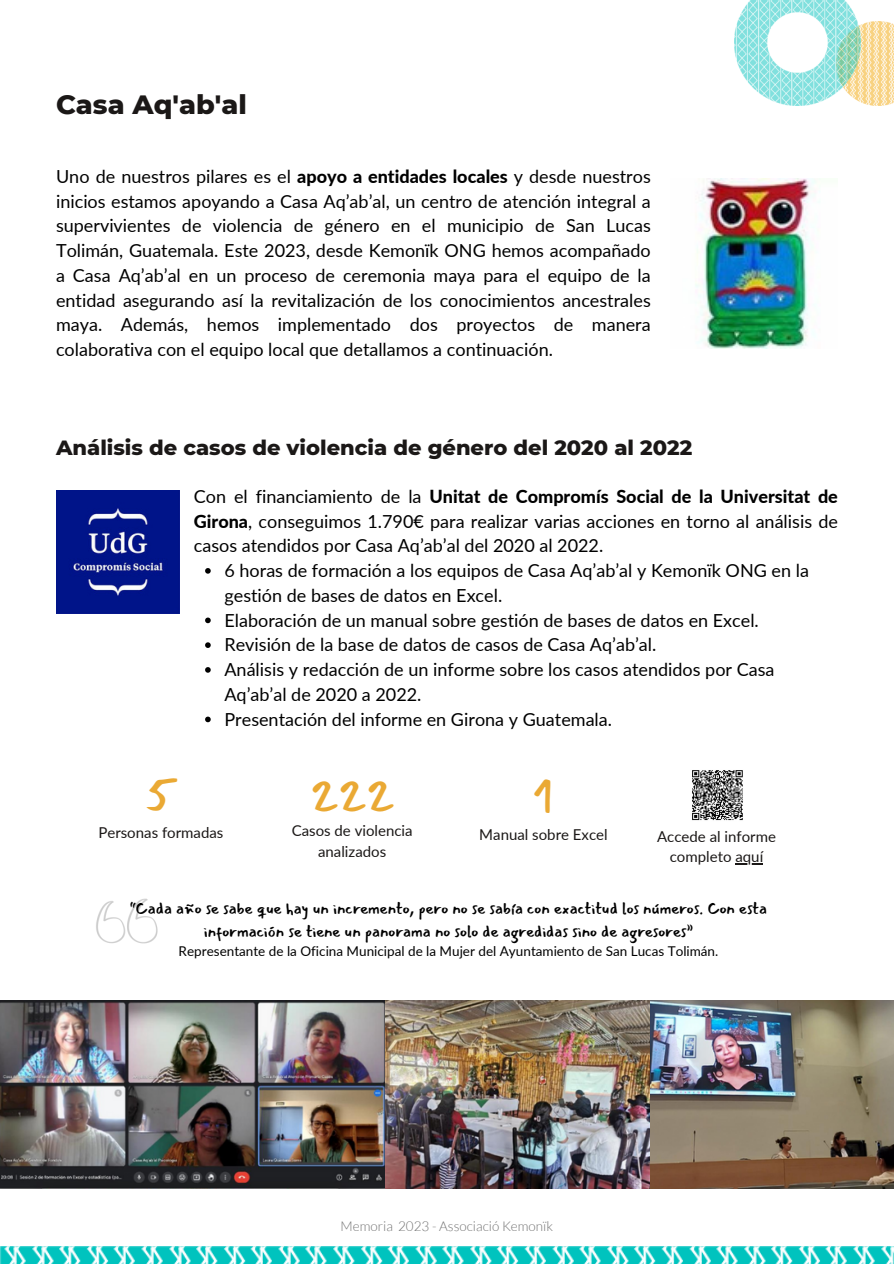
<style>
.page{position:relative;width:894px;height:1264px;background:#fff}
.page>*{position:absolute;margin:0;border:0;box-sizing:border-box;transform-origin:0 0}
.t1{font:48.3px "Mansalva";color:#eaa934}
.t2{font:800 27px "Montserrat";color:#1b1817}
.t3{font:800 21px "Montserrat";color:#1b1817}
.t4{font:18px/24.8px "Lato";color:#000;text-align:justify}
.t5{font:16.5px/22.5px "Mansalva";color:#000;text-align:center}
.t6{font:15px/20.2px "Lato";color:#1b1817;text-align:center}
.t7{font:13.5px "Lato";color:#000}
.t8{font:300 13.5px "Lato";color:#737373}
.s1{font-weight:800}
</style>
<div class="page">
<img style="left:860px;top:22px;width:33px;height:83px">
<img style="left:734px;top:0;width:126px;height:106px">
<img style="left:0;top:1246px;width:893px;height:17px">
<img style="left:695px;top:179px;width:121px;height:170px">
<img style="left:0;top:1000px;width:385px;height:188px">
<img style="left:385px;top:1000px;width:508px;height:188px">
<img style="left:56px;top:491px;width:123px;height:122px">
<svg style="left:205px;top:568px;width:6px;height:5px"></svg>
<svg style="left:205px;top:617px;width:6px;height:6px"></svg>
<svg style="left:205px;top:642px;width:6px;height:6px"></svg>
<svg style="left:205px;top:667px;width:6px;height:5px"></svg>
<svg style="left:205px;top:716px;width:6px;height:6px"></svg>
<img style="left:692px;top:770px;width:51px;height:51px">
<img style="left:96px;top:898px;width:62px;height:46px">
<svg style="left:735px;top:863px;width:28px;height:1px"></svg>
<p class="t2" style="left:56px;top:88px;width:192px">Casa Aq'ab'al</p>
<p class="t4" style="left:56px;top:163px;width:596px">Uno de nuestros pilares es el <span class="s1">apoyo a entidades locales</span> y desde nuestros inicios estamos apoyando a Casa Aq’ab’al, un centro de atención integral a supervivientes de violencia de género en el municipio de San Lucas Tolimán, Guatemala. Este 2023, desde Kemonïk ONG hemos acompañado a Casa Aq’ab’al en un proceso de ceremonia maya para el equipo de la entidad asegurando así la revitalización de los conocimientos ancestrales maya. Además, hemos implementado dos proyectos de manera colaborativa con el equipo local que detallamos a continuación.</p>
<p class="t3" style="left:56px;top:434px;width:637px">Análisis de casos de violencia de género del 2020 al 2022</p>
<p class="t4" style="left:194px;top:483px;width:645px">Con el financiamiento de la <span class="s1">Unitat de Compromís Social de la Universitat de Girona</span>, conseguimos 1.790€ para realizar varias acciones en torno al análisis de casos atendidos por Casa Aq’ab’al del 2020 al 2022.</p>
<h4 class="t4" style="left:224px;top:557px;width:586px">6 horas de formación a los equipos de Casa Aq’ab’al y Kemonïk ONG en la gestión de bases de datos en Excel.</h4>
<p class="t4" style="left:224px;top:607px;width:535px">Elaboración de un manual sobre gestión de bases de datos en Excel.</p>
<p class="t4" style="left:224px;top:632px;width:433px">Revisión de la base de datos de casos de Casa Aq’ab’al.</p>
<p class="t4" style="left:224px;top:656px;width:551px">Análisis y redacción de un informe sobre los casos atendidos por Casa<br>Aq’ab’al de 2020 a 2022.</p>
<p class="t4" style="left:224px;top:706px;width:389px">Presentación del informe en Girona y Guatemala.</p>
<p class="t1" style="left:145px;top:767px;width:33px">5</p>
<h4 class="t1" style="left:310px;top:766px;width:85px">222</h4>
<p class="t1" style="left:533px;top:770px;width:22px">1</p>
<p class="t6" style="left:98px;top:822px;width:126px">Personas formadas</p>
<p class="t6" style="left:291px;top:820px;width:122px">Casos de violencia analizados</p>
<p class="t6" style="left:479px;top:823px;width:130px">Manual sobre Excel</p>
<p class="t6" style="left:657px;top:825px;width:120px">Accede al informe completo aquí</p>
<p class="t5" style="left:130px;top:897px;width:638px">“Cada año se sabe que hay un incremento, pero no se sabía con exactitud los números. Con esta información se tiene un panorama no solo de agredidas sino de agresores”</p>
<p class="t7" style="left:178px;top:942px;width:541px">Representante de la Oficina Municipal de la Mujer del Ayuntamiento de San Lucas Tolimán.</p>
<p class="t8" style="left:340px;top:1217px;width:214px">Memoria 2023 - Associació Kemonïk</p>
</div>
